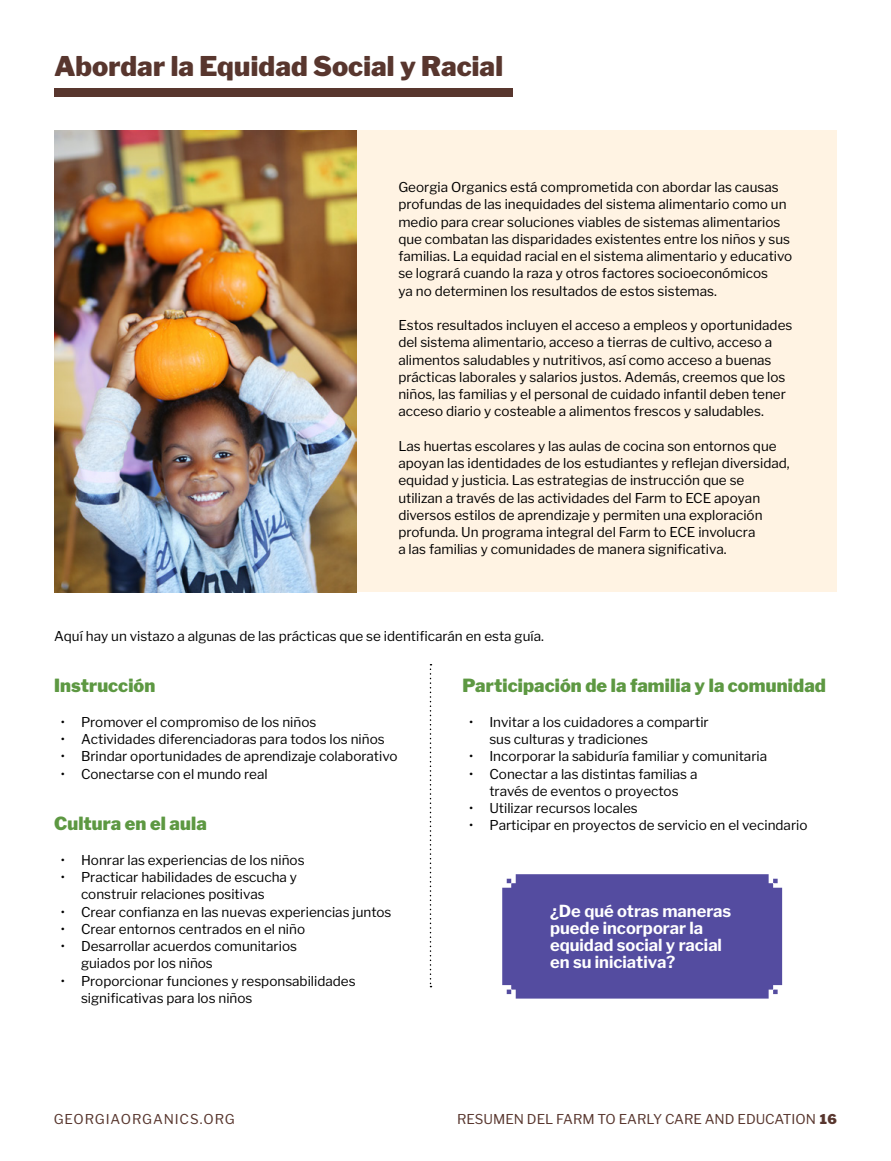
<style>
.page{position:relative;width:891px;height:1161px;background:#fff}
.page>*{position:absolute;margin:0;border:0;box-sizing:border-box;transform-origin:0 0}
.t1{font:900 27px "Libre Franklin";letter-spacing:.005em;color:#58362e}
.t2{font:900 18px "Libre Franklin";letter-spacing:.005em;color:#5d9842}
.t3{font:700 16.5px/17.2px "Libre Franklin";color:#fff}
.t4{font:13.5px/17.2px "Libre Franklin";color:#000}
.t5{font:13.5px "Libre Franklin";color:#58362e}
.t6{font:13.5px "Libre Franklin";letter-spacing:.06em;color:#58362e}
.s1{font-weight:900}
</style>
<div class="page">
<div style="left:502px;top:874px;width:280px;height:125px;background:#544ca0"></div>
<div style="left:338px;top:131px;width:499px;height:461px;background:#fff3e3"></div>
<svg style="left:430px;top:664px;width:1px;height:323px"></svg>
<div style="left:54px;top:88px;width:459px;height:9px;background:#58362e"></div>
<img style="left:54px;top:131px;width:302px;height:461px">
<h1 class="t1" style="left:54px;top:50px;width:451px">Abordar la Equidad Social y Racial</h1>
<p class="t4" style="left:398px;top:178px;width:395px">Georgia Organics está comprometida con abordar las causas profundas de las inequidades del sistema alimentario como un medio para crear soluciones viables de sistemas alimentarios que combatan las disparidades existentes entre los niños y sus familias. La equidad racial en el sistema alimentario y educativo se logrará cuando la raza y otros factores socioeconómicos<br>ya no determinen los resultados de estos sistemas.</p>
<p class="t4" style="left:398px;top:317px;width:396px">Estos resultados incluyen el acceso a empleos y oportunidades del sistema alimentario, acceso a tierras de cultivo, acceso a alimentos saludables y nutritivos, así como acceso a buenas prácticas laborales y salarios justos. Además, creemos que los niños, las familias y el personal de cuidado infantil deben tener acceso diario y costeable a alimentos frescos y saludables.</p>
<p class="t4" style="left:398px;top:437px;width:393px">Las huertas escolares y las aulas de cocina son entornos que apoyan las identidades de los estudiantes y reflejan diversidad, equidad y justicia. Las estrategias de instrucción que se utilizan a través de las actividades del Farm to ECE apoyan diversos estilos de aprendizaje y permiten una exploración profunda. Un programa integral del Farm to ECE involucra<br>a las familias y comunidades de manera significativa.</p>
<p class="t4" style="left:54px;top:627px;width:492px">Aquí hay un vistazo a algunas de las prácticas que se identificarán en esta guía.</p>
<h2 class="t2" style="left:54px;top:675px;width:103px">Instrucción</h2>
<p class="t4" style="left:61px;top:713px;width:257px">• Promover el compromiso de los niños</p>
<p class="t4" style="left:61px;top:730px;width:325px">• Actividades diferenciadoras para todos los niños</p>
<p class="t4" style="left:61px;top:748px;width:338px">• Brindar oportunidades de aprendizaje colaborativo</p>
<p class="t4" style="left:61px;top:765px;width:209px">• Conectarse con el mundo real</p>
<h2 class="t2" style="left:54px;top:813px;width:154px">Cultura en el aula</h2>
<p class="t4" style="left:61px;top:851px;width:245px">• Honrar las experiencias de los niños</p>
<p class="t4" style="left:81px;top:868px;width:218px;text-indent:-20px">• Practicar habilidades de escucha y construir relaciones positivas</p>
<p class="t4" style="left:61px;top:903px;width:332px">• Crear confianza en las nuevas experiencias juntos</p>
<p class="t4" style="left:61px;top:920px;width:246px">• Crear entornos centrados en el niño</p>
<p class="t4" style="left:81px;top:937px;width:218px;text-indent:-20px">• Desarrollar acuerdos comunitarios guiados por los niños</p>
<p class="t4" style="left:81px;top:972px;width:276px;text-indent:-20px">• Proporcionar funciones y responsabilidades significativas para los niños</p>
<h2 class="t2" style="left:462px;top:675px;width:365px">Participación de la familia y la comunidad</h2>
<p class="t4" style="left:489px;top:713px;width:221px;text-indent:-20px">• Invitar a los cuidadores a compartir sus culturas y tradiciones</p>
<p class="t4" style="left:469px;top:748px;width:300px">• Incorporar la sabiduría familiar y comunitaria</p>
<p class="t4" style="left:469px;top:765px;width:230px;text-align:center">• Conectar a las distintas familias a través de eventos o proyectos</p>
<p class="t4" style="left:469px;top:799px;width:170px">• Utilizar recursos locales</p>
<p class="t4" style="left:469px;top:817px;width:340px">• Participar en proyectos de servicio en el vecindario</p>
<p class="t3" style="left:550px;top:902px;width:183px">¿De qué otras maneras puede incorporar la equidad social y racial en su iniciativa?</p>
<p class="t6" style="left:54px;top:1110px;width:183px">GEORGIAORGANICS.ORG</p>
<p class="t5" style="left:457px;top:1110px;width:381px">RESUMEN DEL FARM TO EARLY CARE AND EDUCATION <span class="s1">16</span></p>
</div>
